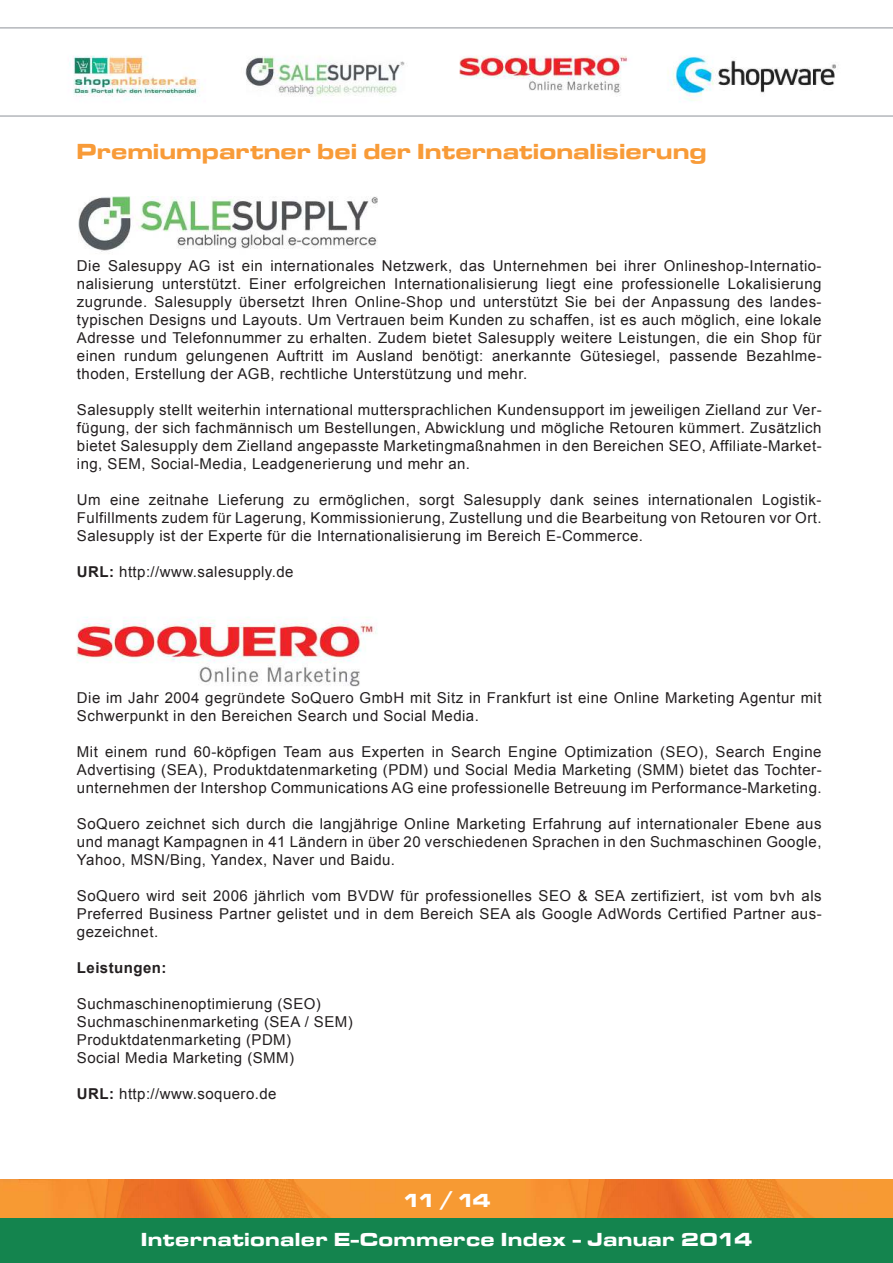
<style>
.page{position:relative;width:893px;height:1263px;background:#fff}
.page>*{position:absolute;margin:0;border:0;box-sizing:border-box;transform-origin:0 0}
.t1{font:22.5px "Microgramma D Bold Exte";letter-spacing:.03em;color:#f89b38}
.t2{font:19.5px "Microgramma D Bold Exte";letter-spacing:.05em;color:#fff}
.t3{font:15px/18px "Arial";letter-spacing:.03em;color:#231f20;text-align:justify}
.t4{font:700 15px "Arial";letter-spacing:.03em;color:#231f20}
.s1{font-weight:700}
</style>
<div class="page">
<img style="left:76px;top:617px;width:301px;height:70px">
<img style="left:79px;top:196px;width:299px;height:56px">
<img style="left:0;top:1180px;width:893px;height:39px">
<div style="left:0;top:1219px;width:893px;height:44px;background:#14844e"></div>
<img style="left:69px;top:55px;width:767px;height:46px">
<hr style="left:0;top:27px;width:893px;height:2px;background:#b4b6bb">
<hr style="left:0;top:115px;width:893px;height:2px;background:#b4b6bb">
<h1 class="t1" style="left:77px;top:141px;width:631px">Premiumpartner bei der Internationalisierung</h1>
<p class="t3" style="left:77px;top:258px;width:746px">Die Salesuppy AG ist ein internationales Netzwerk, das Unternehmen bei ihrer Onlineshop-Internatio&shy;nalisierung unterstützt. Einer erfolgreichen Internationalisierung liegt eine professionelle Lokalisierung zugrunde. Salesupply übersetzt Ihren Online-Shop und unterstützt Sie bei der Anpassung des landes&shy;typischen Designs und Layouts. Um Vertrauen beim Kunden zu schaffen, ist es auch möglich, eine lokale Adresse und Telefonnummer zu erhalten. Zudem bietet Salesupply weitere Leistungen, die ein Shop für einen rundum gelungenen Auftritt im Ausland benötigt: anerkannte Gütesiegel, passende Bezahlme&shy;thoden, Erstellung der AGB, rechtliche Unterstützung und mehr.</p>
<p class="t3" style="left:77px;top:402px;width:746px">Salesupply stellt weiterhin international muttersprachlichen Kundensupport im jeweiligen Zielland zur Ver&shy;fügung, der sich fachmännisch um Bestellungen, Abwicklung und mögliche Retouren kümmert. Zusätzlich bietet Salesupply dem Zielland angepasste Marketingmaßnahmen in den Bereichen SEO, Affiliate-Market&shy;ing, SEM, Social-Media, Leadgenerierung und mehr an.</p>
<p class="t3" style="left:77px;top:492px;width:746px">Um eine zeitnahe Lieferung zu ermöglichen, sorgt Salesupply dank seines internationalen Logistik-Fulfillments zudem für Lagerung, Kommissionierung, Zustellung und die Bearbeitung von Retouren vor Ort.<br>Salesupply ist der Experte für die Internationalisierung im Bereich E-Commerce.</p>
<p class="t3" style="left:77px;top:564px;width:218px"><span class="s1">URL:</span> http://www.salesupply.de</p>
<p class="t3" style="left:77px;top:690px;width:746px">Die im Jahr 2004 gegründete SoQuero GmbH mit Sitz in Frankfurt ist eine Online Marketing Agentur mit<br>Schwerpunkt in den Bereichen Search und Social Media.</p>
<p class="t3" style="left:77px;top:744px;width:746px">Mit einem rund 60-köpfigen Team aus Experten in Search Engine Optimization (SEO), Search Engine Advertising (SEA), Produktdatenmarketing (PDM) und Social Media Marketing (SMM) bietet das Tochter&shy;unternehmen der Intershop Communications AG eine professionelle Betreuung im Performance-Marketing.</p>
<p class="t3" style="left:77px;top:816px;width:746px">SoQuero zeichnet sich durch die langjährige Online Marketing Erfahrung auf internationaler Ebene aus und managt Kampagnen in 41 Ländern in über 20 verschiedenen Sprachen in den Suchmaschinen Google, Yahoo, MSN/Bing, Yandex, Naver und Baidu.</p>
<p class="t3" style="left:77px;top:888px;width:746px">SoQuero wird seit 2006 jährlich vom BVDW für professionelles SEO &amp; SEA zertifiziert, ist vom bvh als Preferred Business Partner gelistet und in dem Bereich SEA als Google AdWords Certified Partner aus&shy;gezeichnet.</p>
<p class="t4" style="left:77px;top:962px;width:91px">Leistungen:</p>
<p class="t3" style="left:77px;top:996px;width:277px;text-align:left">Suchmaschinenoptimierung (SEO)<br>Suchmaschinenmarketing (SEA / SEM)<br>Produktdatenmarketing (PDM)<br>Social Media Marketing (SMM)</p>
<p class="t3" style="left:77px;top:1086px;width:201px"><span class="s1">URL:</span> http://www.soquero.de</p>
<h2 class="t2" style="left:403px;top:1191px;width:89px">11 / 14</h2>
<h2 class="t2" style="left:141px;top:1230px;width:612px">Internationaler E-Commerce Index - Januar 2014</h2>
</div>
